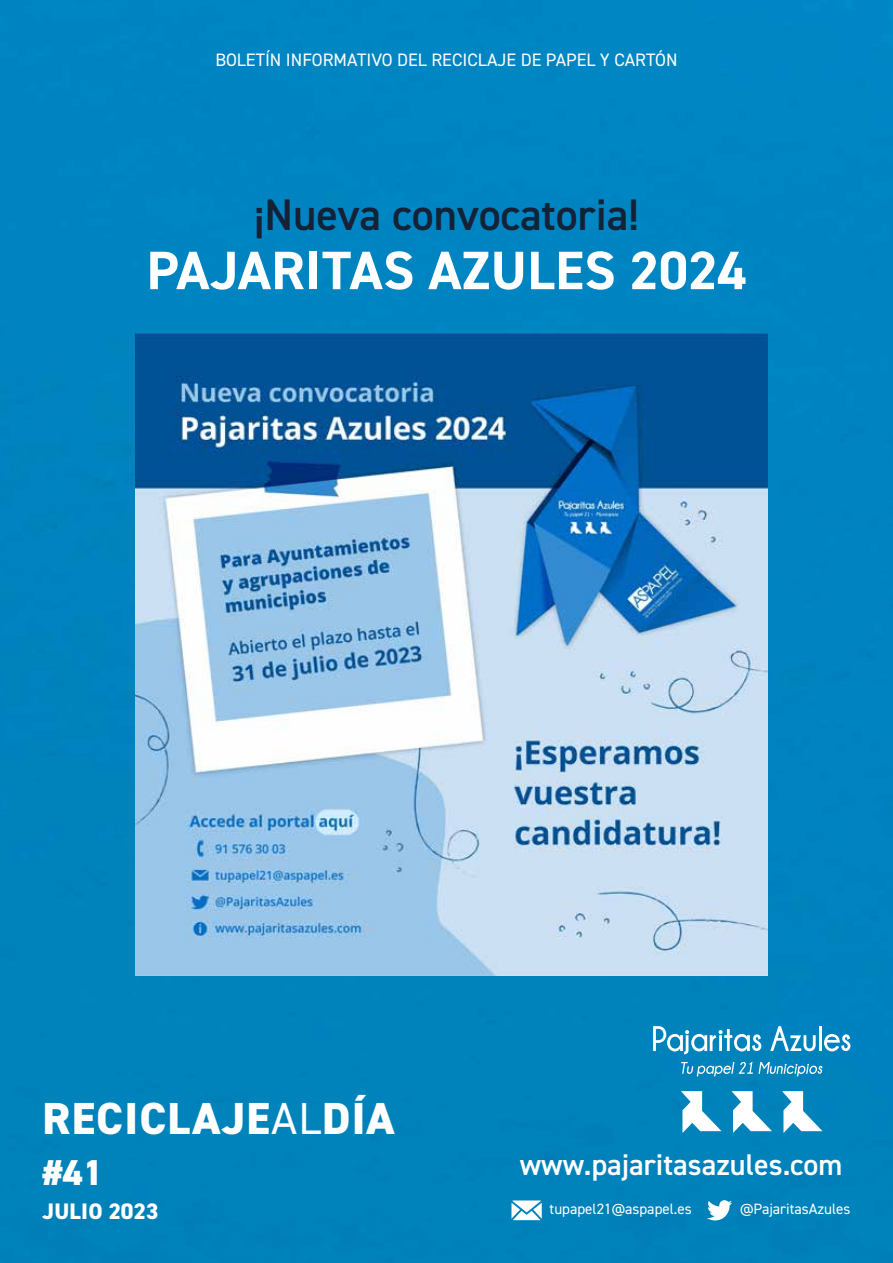
<style>
.page{position:relative;width:893px;height:1263px;background:#0083c1}
.page>*{position:absolute;margin:0;border:0;box-sizing:border-box;transform-origin:0 0}
.t1{font:700 54.3px "DIN2014";letter-spacing:.01em;color:#fff}
.t2{font:800 45px "DIN2014";letter-spacing:.025em;color:#fff}
.t3{font:600 44.25px "DIN2014";color:#132237}
.t4{font:800 36px "DIN2014";color:#fff}
.t5{font:600 30px "DIN2014";color:#fff}
.t6{font:800 22.5px "DIN2014";letter-spacing:.01em;color:#fff}
.t7{font:18px "DIN2014";color:#fff}
.t8{font:15px "DIN2014";color:#fff}
.s1{font-weight:400}
</style>
<div class="page">
<img style="left:136px;top:334px;width:631px;height:641px">
<svg style="left:707px;top:1200px;width:25px;height:20px"></svg>
<svg style="left:511px;top:1200px;width:31px;height:20px"></svg>
<svg style="left:653px;top:1026px;width:108px;height:28px"></svg>
<svg style="left:770px;top:1026px;width:46px;height:25px"></svg>
<hr style="left:819px;top:1026px;width:2px;height:25px;background:#fff">
<svg style="left:824px;top:1034px;width:26px;height:17px"></svg>
<svg style="left:681px;top:1061px;width:141px;height:15px;background:#399dc9"></svg>
<svg style="left:731px;top:1091px;width:41px;height:42px"></svg>
<svg style="left:782px;top:1091px;width:40px;height:42px"></svg>
<svg style="left:681px;top:1091px;width:40px;height:42px"></svg>
<p class="t7" style="left:215px;top:48px;width:464px">BOLETÍN INFORMATIVO DEL RECICLAJE DE PAPEL Y CARTÓN</p>
<h3 class="t3" style="left:254px;top:185px;width:386px">¡Nueva convocatoria!</h3>
<h1 class="t1" style="left:147px;top:234px;width:602px">PAJARITAS AZULES 2024</h1>
<h2 class="t2" style="left:43px;top:1089px;width:353px">RECICLAJE<span class="s1">AL</span>DÍA</h2>
<h3 class="t4" style="left:43px;top:1148px;width:62px">#41</h3>
<p class="t6" style="left:43px;top:1196px;width:118px">JULIO 2023</p>
<h3 class="t5" style="left:520px;top:1145px;width:324px">www.pajaritasazules.com</h3>
<p class="t8" style="left:550px;top:1199px;width:144px">tupapel21@aspapel.es</p>
<p class="t8" style="left:740px;top:1199px;width:112px">@PajaritasAzules</p>
</div>
